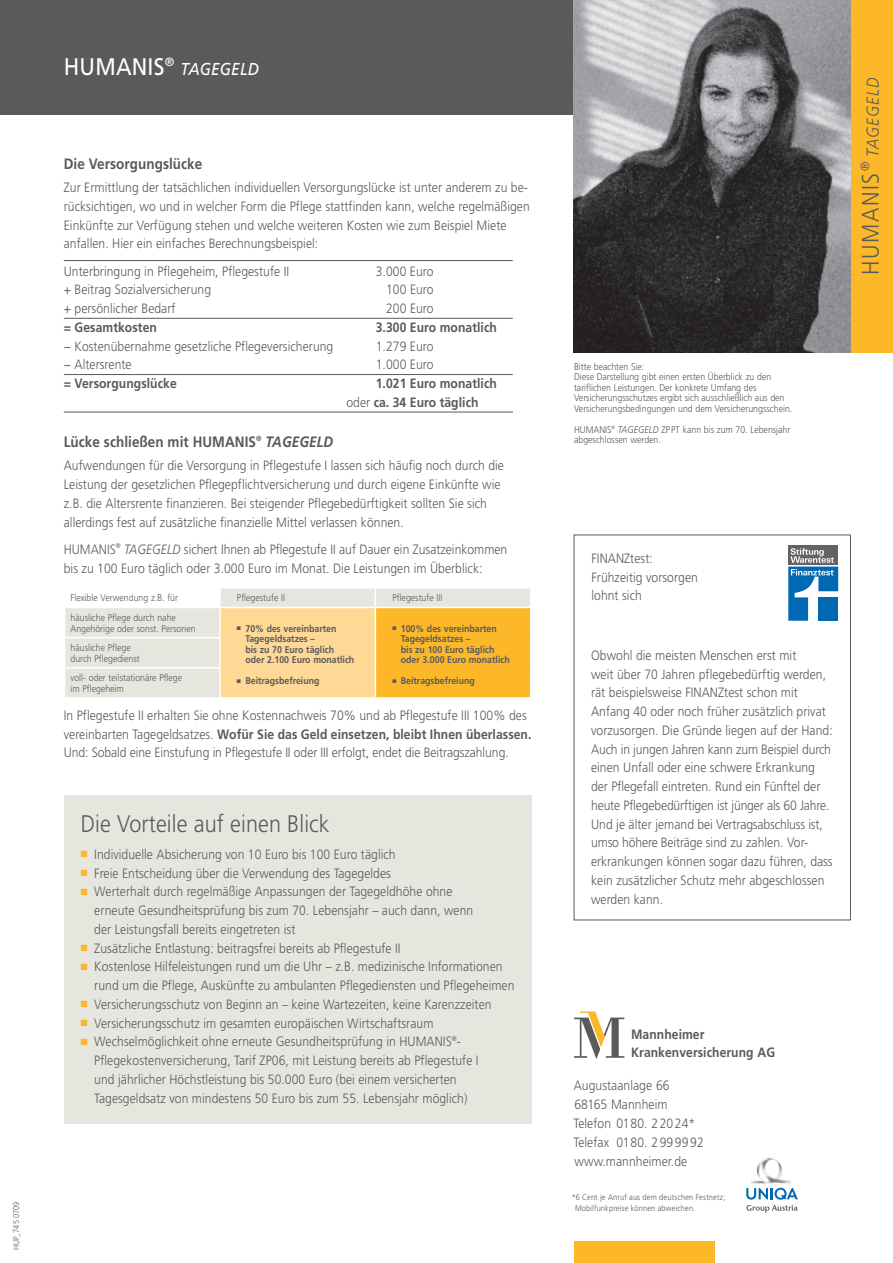
<style>
.page{position:relative;width:893px;height:1263px;background:#fff}
.page>*{position:absolute;margin:0;border:0;box-sizing:border-box;transform-origin:0 0}
.t1{font:300 24px "Frutiger";letter-spacing:.005em;color:#5a5a5d;scale:.9 1}
.t2{font:24px "Frutiger";letter-spacing:.01em;color:#fff;scale:.9 1}
.t3{font:300 24px "Frutiger";letter-spacing:.075em;color:#5a5a5d;scale:.9 1}
.t4{font:italic 17.25px "Frutiger";letter-spacing:.01em;color:#fff;scale:.9 1}
.t5{font:italic 300 17.25px "Frutiger";color:#5a5a5d;scale:.9 1}
.t6{font:700 15px "Frutiger";letter-spacing:.005em;color:#5a5a5d;scale:.9 1}
.t7{font:300 13.5px/18.8px "Frutiger";letter-spacing:.005em;color:#5a5a5d;scale:.9 1}
.t8{font:700 13.5px/18.8px "Frutiger";letter-spacing:.005em;color:#5a5a5d;scale:.9 1}
.t9{font:300 9.75px/10.5px "Frutiger";color:#5a5a5d;scale:.9 1}
.t10{font:700 9.75px/10.5px "Frutiger";color:#5a5a5d;scale:.9 1}
.t11{font:300 8.25px/10.5px "Frutiger";letter-spacing:.02em;color:#5a5a5d;scale:.9 1}
.s1{font-weight:300}
.s2{font-style:italic}
.s3{font-weight:700}
.s4{color:#fcb828}
</style>
<div class="page">
<div style="left:574px;top:1242px;width:140px;height:21px;background:#fcb828"></div>
<div style="left:64px;top:796px;width:467px;height:328px;background:#e7e6de"></div>
<div style="left:0;top:0;width:893px;height:115px;background:#5a5a5d"></div>
<hr style="left:64px;top:260px;width:449px;height:1px;background:#5a5a5d">
<hr style="left:64px;top:318px;width:449px;height:1px;background:#5a5a5d">
<hr style="left:64px;top:374px;width:449px;height:1px;background:#5a5a5d">
<hr style="left:64px;top:412px;width:449px;height:1px;background:#5a5a5d">
<svg style="left:65px;top:589px;width:465px;height:108px;background:#eae9e2"></svg>
<div style="left:220px;top:607px;width:155px;height:91px;background:#fed895"></div>
<div style="left:375px;top:607px;width:156px;height:91px;background:#fcb828"></div>
<svg style="left:219px;top:589px;width:2px;height:18px"></svg>
<svg style="left:375px;top:589px;width:1px;height:18px"></svg>
<hr style="left:64px;top:607px;width:156px;height:1px;background:#fff">
<hr style="left:220px;top:607px;width:155px;height:1px;background:#fff">
<hr style="left:219px;top:608px;width:2px;height:29px;background:#fff">
<hr style="left:375px;top:607px;width:156px;height:1px;background:#fff">
<hr style="left:375px;top:608px;width:1px;height:30px;background:#fff">
<hr style="left:530px;top:608px;width:1px;height:30px;background:#fff">
<hr style="left:64px;top:637px;width:157px;height:1px;background:#fff">
<hr style="left:219px;top:638px;width:2px;height:29px;background:#fff">
<hr style="left:375px;top:638px;width:1px;height:30px;background:#fff">
<hr style="left:530px;top:638px;width:1px;height:30px;background:#fff">
<hr style="left:64px;top:667px;width:157px;height:1px;background:#fff">
<hr style="left:219px;top:668px;width:2px;height:29px;background:#fff">
<svg style="left:375px;top:668px;width:1px;height:29px"></svg>
<svg style="left:530px;top:668px;width:1px;height:29px"></svg>
<hr style="left:220px;top:697px;width:155px;height:2px;background:#fff">
<hr style="left:375px;top:697px;width:156px;height:2px;background:#fff">
<div style="left:850px;top:0;width:43px;height:353px;background:#fcb828"></div>
<img style="left:574px;top:0;width:276px;height:353px">
<img style="left:751px;top:1158px;width:40px;height:25px">
<svg style="left:746px;top:1188px;width:52px;height:25px"></svg>
<svg style="left:574px;top:1011px;width:50px;height:48px"></svg>
<svg style="left:788px;top:545px;width:51px;height:47px"></svg>
<div style="left:788px;top:546px;width:50px;height:19px;background:#636366"></div>
<svg style="left:788px;top:548px;width:50px;height:73px"></svg>
<p class="t11" style="left:11px;top:1250px;width:55px;rotate:-90deg">HUP_745 0709</p>
<h1 class="t2" style="left:64px;top:53px;width:124px">HUMANIS<sup>®</sup></h1>
<p class="t4" style="left:180px;top:59px;width:89px">TAGEGELD</p>
<p class="t6" style="left:64px;top:155px;width:155px">Die Versorgungslücke</p>
<p class="t7" style="left:64px;top:178px;width:519px">Zur Ermittlung der tatsächlichen individuellen Versorgungslücke ist unter anderem zu be&shy;rücksichtigen, wo und in welcher Form die Pflege stattfinden kann, welche regelmäßigen Einkünfte zur Verfügung stehen und welche weiteren Kosten wie zum Beispiel Miete anfallen. Hier ein einfaches Berechnungsbeispiel:</p>
<p class="t7" style="left:64px;top:261px;width:252px">Unterbringung in Pflegeheim, Pflegestufe II</p>
<p class="t7" style="left:376px;top:261px;width:66px">3.000 Euro</p>
<p class="t7" style="left:64px;top:280px;width:165px">+ Beitrag Sozialversicherung</p>
<p class="t7" style="left:386px;top:280px;width:54px">100 Euro</p>
<p class="t7" style="left:64px;top:299px;width:126px">+ persönlicher Bedarf</p>
<p class="t7" style="left:386px;top:299px;width:54px">200 Euro</p>
<p class="t8" style="left:64px;top:318px;width:105px">= Gesamtkosten</p>
<p class="t8" style="left:376px;top:318px;width:136px">3.300 Euro monatlich</p>
<p class="t7" style="left:64px;top:336px;width:301px">− Kostenübernahme gesetzliche Pflegeversicherung</p>
<p class="t7" style="left:376px;top:336px;width:66px">1.279 Euro</p>
<p class="t7" style="left:64px;top:355px;width:77px">− Altersrente</p>
<p class="t7" style="left:376px;top:355px;width:66px">1.000 Euro</p>
<p class="t8" style="left:64px;top:374px;width:127px">= Versorgungslücke</p>
<p class="t8" style="left:346px;top:374px;width:169px;text-indent:29px">1.021 Euro monatlich <span class="s1">oder</span> ca. 34 Euro täglich</p>
<p class="t6" style="left:64px;top:433px;width:301px">Lücke schließen mit HUMANIS<sup>®</sup> <span class="s2">TAGEGELD</span></p>
<p class="t7" style="left:64px;top:456px;width:491px">Aufwendungen für die Versorgung in Pflegestufe I lassen sich häufig noch durch die Leistung der gesetzlichen Pflegepflichtversicherung und durch eigene Einkünfte wie z.B. die Altersrente finanzieren. Bei steigender Pflegebedürftigkeit sollten Sie sich allerdings fest auf zusätzliche finanzielle Mittel verlassen können.</p>
<p class="t7" style="left:64px;top:540px;width:494px">HUMANIS<sup>®</sup> <span class="s2">TAGEGELD</span> sichert Ihnen ab Pflegestufe II auf Dauer ein Zusatzeinkommen bis zu 100 Euro täglich oder 3.000 Euro im Monat. Die Leistungen im Überblick:</p>
<p class="t9" style="left:71px;top:593px;width:121px">Flexible Verwendung z.B. für</p>
<p class="t9" style="left:237px;top:593px;width:55px">Pflegestufe II</p>
<p class="t9" style="left:392px;top:593px;width:57px">Pflegestufe III</p>
<p class="t9" style="left:71px;top:612px;width:140px">häusliche Pflege durch nahe<br>Angehörige oder sonst. Personen</p>
<p class="t10" style="left:245px;top:623px;width:122px;text-indent:-9px">■ 70% des vereinbarten<br>Tagegeldsatzes –<br>bis zu 70 Euro täglich oder 2.100 Euro monatlich</p>
<p class="t10" style="left:237px;top:675px;width:93px">■ Beitragsbefreiung</p>
<p class="t10" style="left:401px;top:623px;width:122px;text-indent:-9px">■ 100% des vereinbarten<br>Tagegeldsatzes –<br>bis zu 100 Euro täglich oder 3.000 Euro monatlich</p>
<p class="t10" style="left:392px;top:675px;width:93px">■ Beitragsbefreiung</p>
<p class="t9" style="left:71px;top:643px;width:79px">häusliche Pflege durch Pflegedienst</p>
<p class="t9" style="left:71px;top:673px;width:126px">voll- oder teilstationäre Pflege im Pflegeheim</p>
<p class="t7" style="left:64px;top:706px;width:521px">In Pflegestufe II erhalten Sie ohne Kostennachweis 70% und ab Pflegestufe III 100% des vereinbarten Tagegeldsatzes. <span class="s3">Wofür Sie das Geld einsetzen, bleibt Ihnen überlassen.<br></span>Und: Sobald eine Einstufung in Pflegestufe II oder III erfolgt, endet die Beitragszahlung.</p>
<h1 class="t1" style="left:81px;top:810px;width:278px">Die Vorteile auf einen Blick</h1>
<p class="t7" style="left:81px;top:845px;width:351px"><span class="s4">■</span> Individuelle Absicherung von 10 Euro bis 100 Euro täglich</p>
<p class="t7" style="left:81px;top:863px;width:346px"><span class="s4">■</span> Freie Entscheidung über die Verwendung des Tagegeldes</p>
<p class="t7" style="left:94px;top:882px;width:423px;text-indent:-14px"><span class="s4">■</span> Werterhalt durch regelmäßige Anpassungen der Tagegeldhöhe ohne erneute Gesundheitsprüfung bis zum 70. Lebensjahr – auch dann, wenn der Leistungsfall bereits eingetreten ist</p>
<p class="t7" style="left:81px;top:938px;width:357px"><span class="s4">■</span> Zusätzliche Entlastung: beitragsfrei bereits ab Pflegestufe II</p>
<p class="t7" style="left:94px;top:957px;width:468px;text-indent:-14px"><span class="s4">■</span> Kostenlose Hilfeleistungen rund um die Uhr – z.B. medizinische Informationen rund um die Pflege, Auskünfte zu ambulanten Pflegediensten und Pflegeheimen</p>
<p class="t7" style="left:81px;top:995px;width:458px"><span class="s4">■</span> Versicherungsschutz von Beginn an – keine Wartezeiten, keine Karenzzeiten</p>
<p class="t7" style="left:81px;top:1013px;width:393px"><span class="s4">■</span> Versicherungsschutz im gesamten europäischen Wirtschaftsraum</p>
<p class="t7" style="left:94px;top:1032px;width:429px;text-indent:-14px"><span class="s4">■</span> Wechselmöglichkeit ohne erneute Gesundheitsprüfung in HUMANIS<sup>®</sup>- Pflegekostenversicherung, Tarif ZP06, mit Leistung bereits ab Pflegestufe I und jährlicher Höchstleistung bis 50.000 Euro (bei einem versicherten Tagesgeldsatz von mindestens 50 Euro bis zum 55. Lebensjahr möglich)</p>
<p class="t9" style="left:574px;top:361px;width:244px">Bitte beachten Sie:<br>Diese Darstellung gibt einen ersten Überblick zu den tariflichen Leistungen. Der konkrete Umfang des Versicherungsschutzes ergibt sich ausschließlich aus den Versicherungsbedingungen und dem Versicherungsschein.</p>
<p class="t9" style="left:574px;top:424px;width:242px">HUMANIS<sup>®</sup> <span class="s2">TAGEGELD</span> ZPPT kann bis zum 70. Lebensjahr abgeschlossen werden.</p>
<p class="t5" style="left:863px;top:157px;width:89px;rotate:-90deg">TAGEGELD</p>
<h1 class="t3" style="left:857px;top:275px;width:127px;rotate:-90deg">HUMANIS<sup>®</sup></h1>
<p class="t7" style="left:591px;top:549px;width:120px">FINANZtest:<br>Frühzeitig vorsorgen lohnt sich</p>
<p class="t7" style="left:591px;top:646px;width:270px">Obwohl die meisten Menschen erst mit<br>weit über 70 Jahren pflegebedürftig werden, rät beispielsweise FINANZtest schon mit Anfang 40 oder noch früher zusätzlich privat vorzusorgen. Die Gründe liegen auf der Hand:<br>Auch in jungen Jahren kann zum Beispiel durch einen Unfall oder eine schwere Erkrankung der Pflegefall eintreten. Rund ein Fünftel der heute Pflegebedürftigen ist jünger als 60 Jahre.<br>Und je älter jemand bei Vertragsabschluss ist, umso höhere Beiträge sind zu zahlen. Vor&shy;erkrankungen können sogar dazu führen, dass kein zusätzlicher Schutz mehr abgeschlossen werden kann.</p>
<p class="t8" style="left:631px;top:1025px;width:162px;line-height:18px">Mannheimer<br>Krankenversicherung AG</p>
<p class="t7" style="left:574px;top:1075px;width:146px;line-height:19.2px">Augustaanlage 66<br>68165 Mannheim<br>Telefon 0180. 22024*<br>Telefax 0180. 2999992 www.mannheimer.de</p>
<p class="t11" style="left:575px;top:1192px;width:169px;text-indent:-3px">*6 Cent je Anruf aus dem deutschen Festnetz;<br>Mobilfunkpreise können abweichen.</p>
</div>
